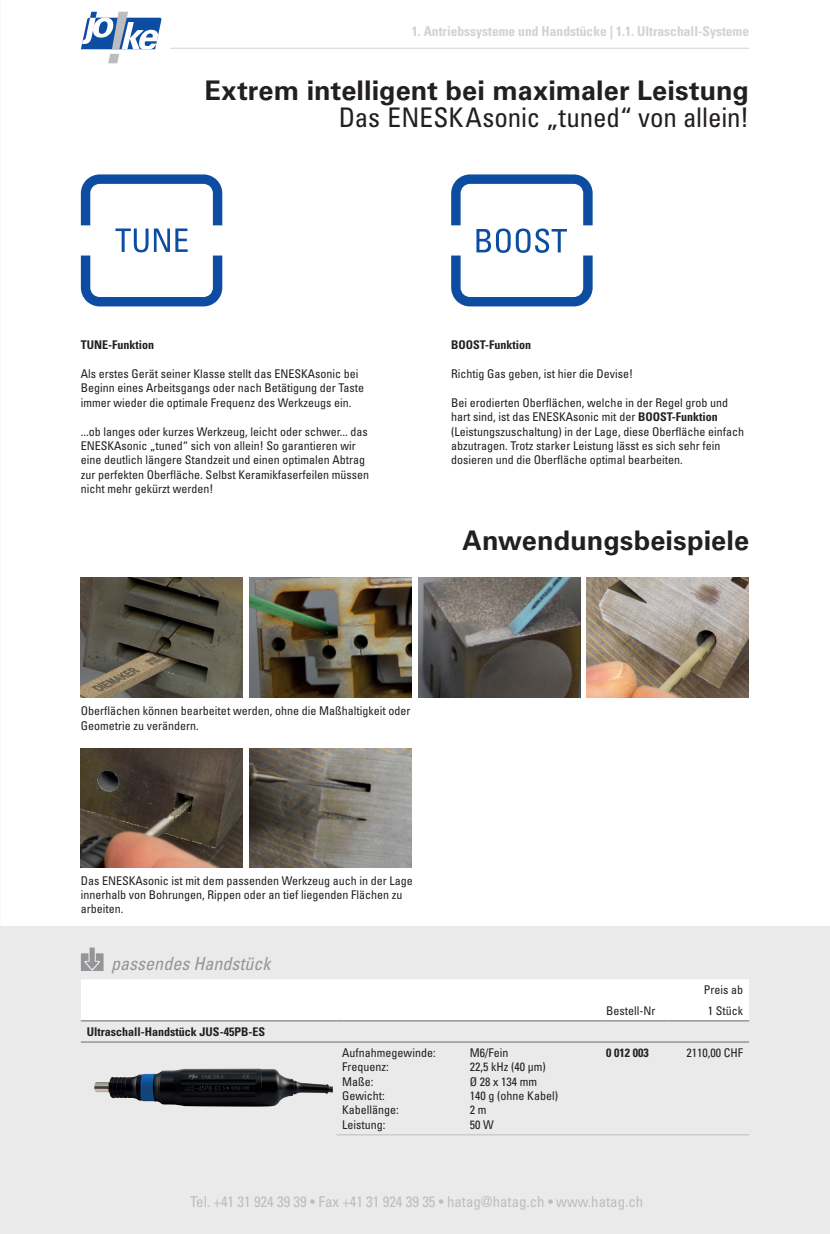
<style>
.page{position:relative;width:830px;height:1234px;background:#fff}
.page>*{position:absolute;margin:0;border:0;box-sizing:border-box;transform-origin:0 0}
.t1{font:700 27px "Univers LT Pro 65";letter-spacing:.005em;color:#231f20}
.t2{font:condensed 27px "Univers LT Pro";letter-spacing:-.005em;color:#231f20}
.t3{font:italic condensed 18px "Univers LT Pro";color:#939598}
.t4{font:condensed 15px "Univers LT Pro";color:#bcbdc0}
.t5{font:700 condensed 13.5px "Univers LT Pro";color:#d1d2d4}
.t6{font:condensed 12px/14.4px "Univers LT Pro";color:#231f20}
.t7{font:700 condensed 12px "Univers LT Pro";color:#231f20}
.s1{font-weight:700}
</style>
<div class="page">
<svg style="left:81px;top:12px;width:81px;height:51px"></svg>
<hr style="left:170px;top:48px;width:578px;height:1px;background:#d1d2d4">
<div style="left:0;top:925px;width:829px;height:308px;background:#e9eae9"></div>
<img style="left:94px;top:1068px;width:166px;height:29px">
<img style="left:81px;top:577px;width:161px;height:120px">
<img style="left:418px;top:577px;width:161px;height:120px">
<img style="left:81px;top:748px;width:161px;height:119px">
<svg style="left:81px;top:174px;width:141px;height:132px"></svg>
<svg style="left:451px;top:174px;width:141px;height:132px"></svg>
<img style="left:249px;top:577px;width:162px;height:120px">
<img style="left:249px;top:748px;width:162px;height:119px">
<img style="left:586px;top:577px;width:162px;height:120px">
<div style="left:81px;top:979px;width:667px;height:40px;background:#fff"></div>
<hr style="left:668px;top:1134px;width:80px;height:1px;background:#bcbdc0">
<hr style="left:600px;top:1134px;width:68px;height:1px;background:#bcbdc0">
<hr style="left:336px;top:1134px;width:264px;height:1px;background:#bcbdc0">
<hr style="left:336px;top:1041px;width:264px;height:1px;background:#939598">
<hr style="left:600px;top:1041px;width:68px;height:1px;background:#939598">
<hr style="left:668px;top:1041px;width:80px;height:1px;background:#939598">
<hr style="left:81px;top:1041px;width:255px;height:1px;background:#939598">
<hr style="left:668px;top:1019px;width:80px;height:2px;background:#939598">
<hr style="left:600px;top:1019px;width:68px;height:2px;background:#939598">
<hr style="left:336px;top:1019px;width:264px;height:2px;background:#939598">
<hr style="left:81px;top:1019px;width:255px;height:2px;background:#939598">
<svg style="left:81px;top:947px;width:22px;height:22px"></svg>
<p class="t5" style="left:411px;top:23px;width:339px">1. Antriebssysteme und Handstücke | 1.1. Ultraschall-Systeme</p>
<h1 class="t1" style="left:204px;top:75px;width:546px">Extrem intelligent bei maximaler Leistung</h1>
<h1 class="t2" style="left:338px;top:101px;width:412px">Das ENESKAsonic „tuned“ von allein!</h1>
<p class="t7" style="left:81px;top:337px;width:75px">TUNE-Funktion</p>
<p class="t6" style="left:81px;top:366px;width:284px">Als erstes Gerät seiner Klasse stellt das ENESKAsonic bei<br>Beginn eines Arbeitsgangs oder nach Betätigung der Taste immer wieder die optimale Frequenz des Werkzeugs ein.</p>
<p class="t6" style="left:81px;top:424px;width:289px">...ob langes oder kurzes Werkzeug, leicht oder schwer... das ENESKAsonic „tuned“ sich von allein! So garantieren wir eine deutlich längere Standzeit und einen optimalen Abtrag zur perfekten Oberfläche. Selbst Keramikfaserfeilen müssen nicht mehr gekürzt werden!</p>
<p class="t7" style="left:451px;top:337px;width:81px">BOOST-Funktion</p>
<p class="t6" style="left:451px;top:366px;width:183px">Richtig Gas geben, ist hier die Devise!</p>
<p class="t6" style="left:451px;top:395px;width:294px">Bei erodierten Oberflächen, welche in der Regel grob und hart sind, ist das ENESKAsonic mit der <span class="s1">BOOST-Funktion </span>(Leistungszuschaltung) in der Lage, diese Oberfläche einfach abzutragen. Trotz starker Leistung lässt es sich sehr fein dosieren und die Oberfläche optimal bearbeiten.</p>
<h1 class="t1" style="left:462px;top:524px;width:288px">Anwendungsbeispiele</h1>
<p class="t6" style="left:81px;top:703px;width:331px">Oberflächen können bearbeitet werden, ohne die Maßhaltigkeit oder<br>Geometrie zu verändern.</p>
<p class="t6" style="left:81px;top:872px;width:333px">Das ENESKAsonic ist mit dem passenden Werkzeug auch in der Lage innerhalb von Bohrungen, Rippen oder an tief liegenden Flächen zu arbeiten.</p>
<h2 class="t3" style="left:111px;top:951px;width:160px">passendes Handstück</h2>
<p class="t7" style="left:87px;top:1023px;width:179px">Ultraschall-Handstück JUS-45PB-ES</p>
<p class="t6" style="left:606px;top:1002px;width:51px">Bestell-Nr</p>
<p class="t6" style="left:703px;top:979px;width:41px;line-height:20.7px;text-align:center">Preis ab<br>1 Stück</p>
<p class="t6" style="left:342px;top:1044px;width:95px">Aufnahmegewinde:</p>
<p class="t6" style="left:469px;top:1044px;width:40px">M6/Fein</p>
<p class="t6" style="left:342px;top:1059px;width:48px">Frequenz:</p>
<p class="t6" style="left:469px;top:1059px;width:77px">22,5 kHz (40 µm)</p>
<p class="t6" style="left:342px;top:1073px;width:33px">Maße:</p>
<p class="t6" style="left:469px;top:1073px;width:69px">Ø 28 x 134 mm</p>
<p class="t6" style="left:342px;top:1088px;width:44px">Gewicht:</p>
<p class="t6" style="left:469px;top:1088px;width:89px">140 g (ohne Kabel)</p>
<p class="t6" style="left:342px;top:1102px;width:58px">Kabellänge:</p>
<p class="t6" style="left:469px;top:1102px;width:18px">2 m</p>
<p class="t6" style="left:342px;top:1116px;width:45px">Leistung:</p>
<p class="t6" style="left:469px;top:1116px;width:25px">50 W</p>
<p class="t7" style="left:606px;top:1044px;width:44px">0 012 003</p>
<p class="t6" style="left:686px;top:1044px;width:58px">2110,00 CHF</p>
<p class="t4" style="left:190px;top:1191px;width:454px">Tel. +41 31 924 39 39 • Fax +41 31 924 39 35 • hatag@hatag.ch • www.hatag.ch</p>
</div>
